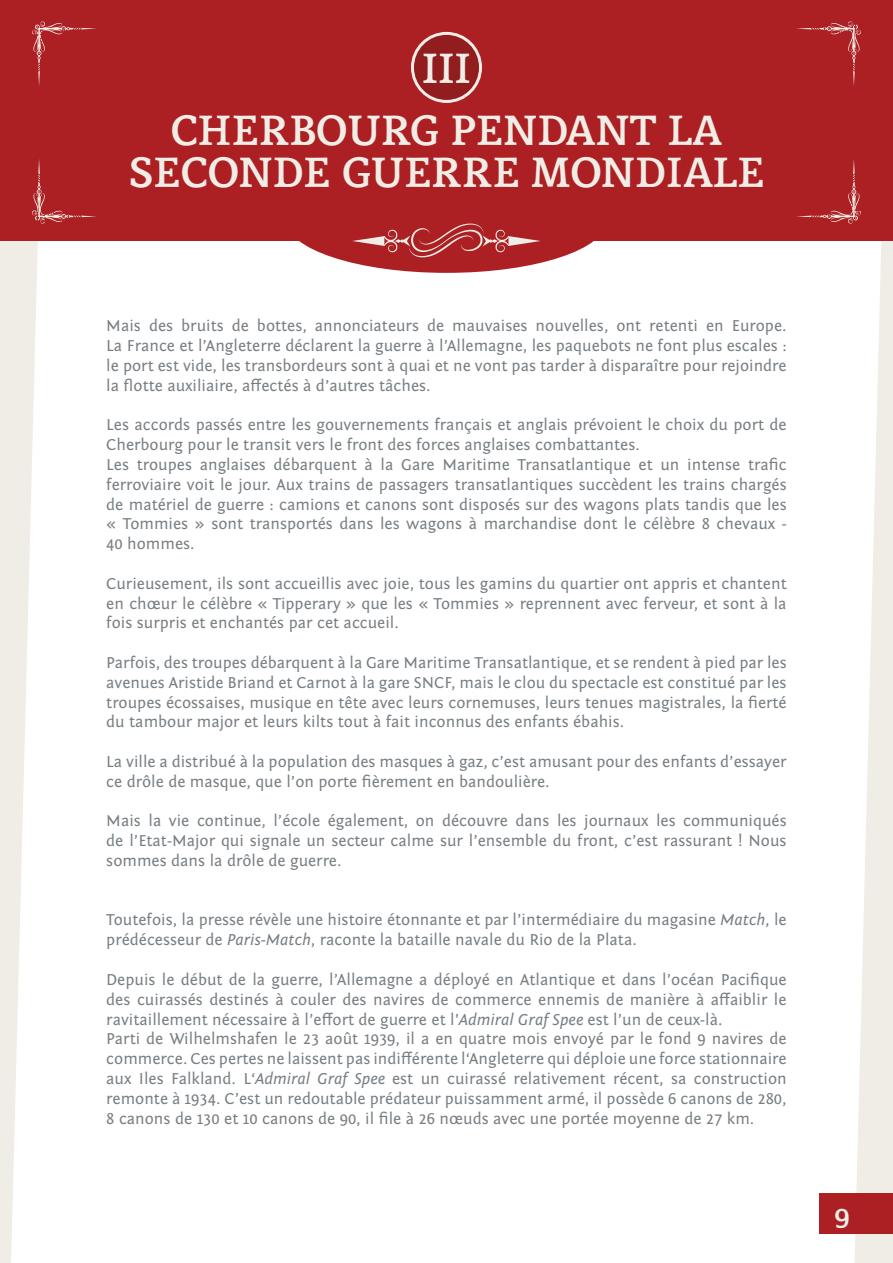
<style>
.page{position:relative;width:893px;height:1263px;background:#fff}
.page>*{position:absolute;margin:0;border:0;box-sizing:border-box;transform-origin:0 0}
.t1{font:500 42px/42px "Mido";color:#efede6;text-align:center}
.t2{font:500 30px "Mido";color:#efede6}
.t3{font:16.5px/19.8px "Fontin Sans";color:#787f84;text-align:justify}
.s1{font-style:italic}
</style>
<div class="page">
<div style="left:286px;top:167px;width:321px;height:106px;background:#ac1f23;border-radius:50%"></div>
<svg style="left:0;top:241px;width:38px;height:1022px;fill:#efede6"></svg>
<svg style="left:854px;top:241px;width:39px;height:1022px;fill:#efede6"></svg>
<div style="left:0;top:0;width:893px;height:241px;background:#ac1f23"></div>
<svg style="left:352px;top:224px;width:188px;height:33px"></svg>
<div style="left:412px;top:33px;width:68px;height:68px;background:#911d1f;border-radius:50%"></div>
<div style="left:411px;top:32px;width:71px;height:71px;border:3px solid #efede6;border-radius:50%"></div>
<svg style="left:32px;top:21px;width:64px;height:65px"></svg>
<svg style="left:797px;top:159px;width:64px;height:65px"></svg>
<svg style="left:32px;top:159px;width:64px;height:65px"></svg>
<svg style="left:797px;top:21px;width:64px;height:65px"></svg>
<div style="left:819px;top:1193px;width:74px;height:40px;background:#ac1f23"></div>
<h1 class="t1" style="left:421px;top:48px;width:17px">III</h1>
<h1 class="t1" style="left:129px;top:110px;width:637px">CHERBOURG PENDANT LA<br>SECONDE GUERRE MONDIALE</h1>
<p class="t3" style="left:106px;top:316px;width:682px">Mais des bruits de bottes, annonciateurs de mauvaises nouvelles, ont retenti en Europe.<br>La France et l’Angleterre déclarent la guerre à l’Allemagne, les paquebots ne font plus escales : le port est vide, les transbordeurs sont à quai et ne vont pas tarder à disparaître pour rejoindre la flotte auxiliaire, affectés à d’autres tâches.</p>
<p class="t3" style="left:106px;top:415px;width:682px;text-align:left">Les accords passés entre les gouvernements français et anglais prévoient le choix du port de Cherbourg pour le transit vers le front des forces anglaises combattantes.<br>Les troupes anglaises débarquent à la Gare Maritime Transatlantique et un intense trafic ferroviaire voit le jour. Aux trains de passagers transatlantiques succèdent les trains chargés de matériel de guerre : camions et canons sont disposés sur des wagons plats tandis que les « Tommies » sont transportés dans les wagons à marchandise dont le célèbre 8 chevaux - 40 hommes.</p>
<p class="t3" style="left:106px;top:574px;width:682px">Curieusement, ils sont accueillis avec joie, tous les gamins du quartier ont appris et chantent en chœur le célèbre « Tipperary » que les « Tommies » reprennent avec ferveur, et sont à la fois surpris et enchantés par cet accueil.</p>
<p class="t3" style="left:106px;top:653px;width:682px">Parfois, des troupes débarquent à la Gare Maritime Transatlantique, et se rendent à pied par les avenues Aristide Briand et Carnot à la gare SNCF, mais le clou du spectacle est constitué par les troupes écossaises, musique en tête avec leurs cornemuses, leurs tenues magistrales, la fierté du tambour major et leurs kilts tout à fait inconnus des enfants ébahis.</p>
<p class="t3" style="left:106px;top:752px;width:682px">La ville a distribué à la population des masques à gaz, c’est amusant pour des enfants d’essayer ce drôle de masque, que l’on porte fièrement en bandoulière.</p>
<p class="t3" style="left:106px;top:811px;width:682px">Mais la vie continue, l’école également, on découvre dans les journaux les communiqués de l’Etat-Major qui signale un secteur calme sur l’ensemble du front, c’est rassurant ! Nous sommes dans la drôle de guerre.</p>
<p class="t3" style="left:106px;top:910px;width:682px">Toutefois, la presse révèle une histoire étonnante et par l’intermédiaire du magasine <span class="s1">Match</span>, le prédécesseur de <span class="s1">Paris-Match</span>, raconte la bataille navale du Rio de la Plata.</p>
<p class="t3" style="left:106px;top:970px;width:682px;text-align:left">Depuis le début de la guerre, l’Allemagne a déployé en Atlantique et dans l’océan Pacifique des cuirassés destinés à couler des navires de commerce ennemis de manière à affaiblir le ravitaillement nécessaire à l’effort de guerre et l’<span class="s1">Admiral Graf Spee</span> est l’un de ceux-là.<br>Parti de Wilhelmshafen le 23 août 1939, il a en quatre mois envoyé par le fond 9 navires de commerce. Ces pertes ne laissent pas indifférente l‘Angleterre qui déploie une force stationnaire aux Iles Falkland. L‘<span class="s1">Admiral Graf Spee</span> est un cuirassé relativement récent, sa construction remonte à 1934. C’est un redoutable prédateur puissamment armé, il possède 6 canons de 280, 8 canons de 130 et 10 canons de 90, il file à 26 nœuds avec une portée moyenne de 27 km.</p>
<h2 class="t2" style="left:834px;top:1195px;width:17px">9</h2>
</div>
